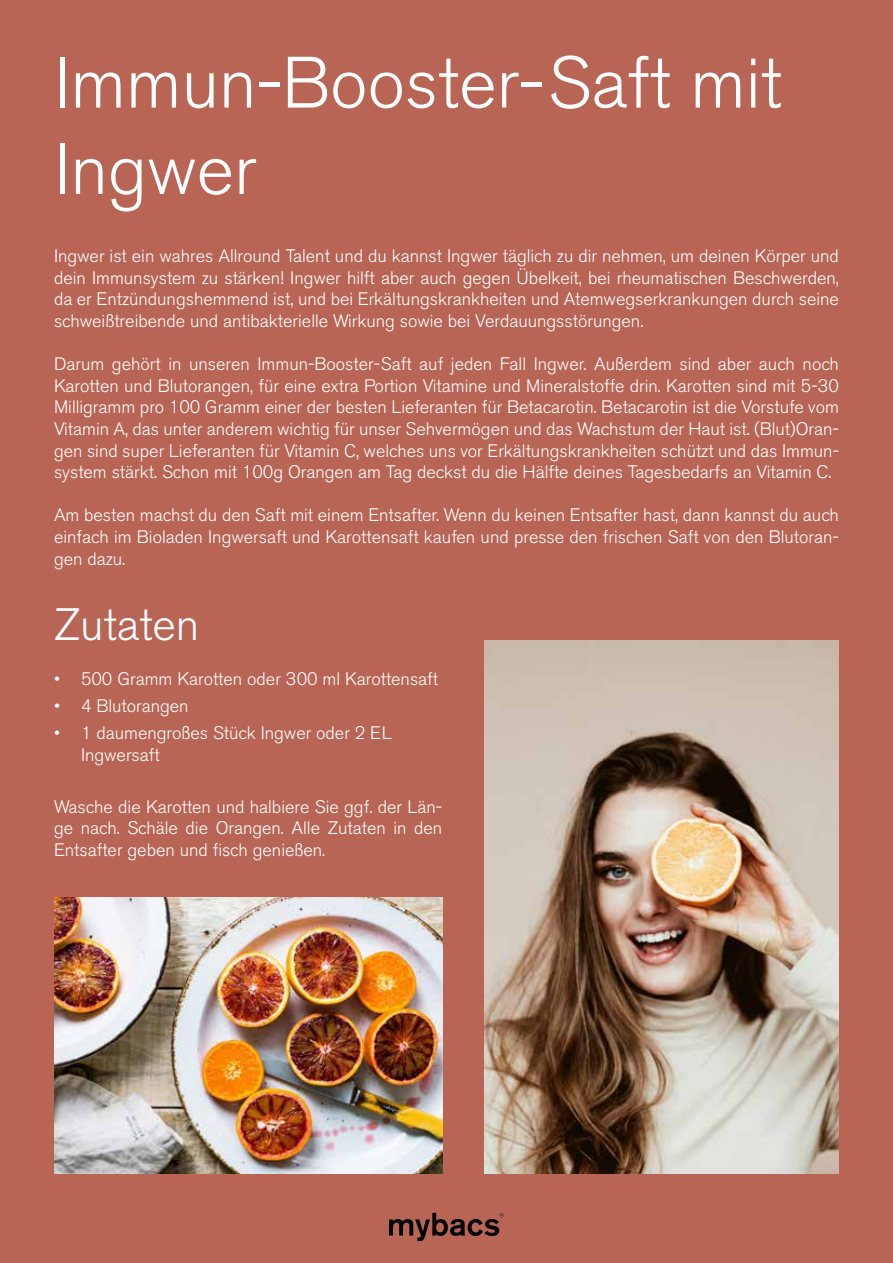
<style>
.page{position:relative;width:893px;height:1263px;background:#b86555}
.page>*{position:absolute;margin:0;border:0;box-sizing:border-box;transform-origin:0 0}
.t1{font:300 72px/86.4px "Akzidenz Grotesk BE";color:#fff}
.t2{font:300 45px "Akzidenz Grotesk BE";color:#fff}
.t3{font:300 18px/21.6px "Akzidenz Grotesk BE";color:#fff;text-align:justify}
</style>
<div class="page">
<svg style="left:389px;top:1213px;width:115px;height:28px"></svg>
<img style="left:54px;top:897px;width:388px;height:276px">
<img style="left:485px;top:640px;width:354px;height:533px">
<h1 class="t1" style="left:54px;top:41px;width:729px">Immun-Booster-Saft mit<br>Ingwer</h1>
<p class="t3" style="left:54px;top:245px;width:786px">Ingwer ist ein wahres Allround Talent und du kannst Ingwer täglich zu dir nehmen, um deinen Körper und dein Immunsystem zu stärken! Ingwer hilft aber auch gegen Übelkeit, bei rheumatischen Beschwerden, da er Entzündungshemmend ist, und bei Erkältungskrankheiten und Atemwegserkrankungen durch seine schweißtreibende und antibakterielle Wirkung sowie bei Verdauungsstörungen.</p>
<p class="t3" style="left:54px;top:353px;width:787px">Darum gehört in unseren Immun-Booster-Saft auf jeden Fall Ingwer. Außerdem sind aber auch noch Karotten und Blutorangen, für eine extra Portion Vitamine und Mineralstoffe drin. Karotten sind mit 5-30<br>Milligramm pro 100 Gramm einer der besten Lieferanten für Betacarotin. Betacarotin ist die Vorstufe vom Vitamin A, das unter anderem wichtig für unser Sehvermögen und das Wachstum der Haut ist. (Blut)Oran&shy;gen sind super Lieferanten für Vitamin C, welches uns vor Erkältungskrankheiten schützt und das Immun&shy;system stärkt. Schon mit 100g Orangen am Tag deckst du die Hälfte deines Tagesbedarfs an Vitamin C.</p>
<p class="t3" style="left:54px;top:505px;width:786px">Am besten machst du den Saft mit einem Entsafter. Wenn du keinen Entsafter hast, dann kannst du auch einfach im Bioladen Ingwersaft und Karottensaft kaufen und presse den frischen Saft von den Blutoran&shy;gen dazu.</p>
<h2 class="t2" style="left:54px;top:599px;width:147px">Zutaten</h2>
<p class="t3" style="left:54px;top:668px;width:386px">• 500 Gramm Karotten oder 300 ml Karottensaft</p>
<p class="t3" style="left:54px;top:695px;width:136px">• 4 Blutorangen</p>
<p class="t3" style="left:81px;top:722px;width:312px;text-indent:-27px">• 1 daumengroßes Stück Ingwer oder 2 EL<br>Ingwersaft</p>
<p class="t3" style="left:54px;top:796px;width:390px">Wasche die Karotten und halbiere Sie ggf. der Län&shy;ge nach. Schäle die Orangen. Alle Zutaten in den Entsafter geben und fisch genießen.</p>
</div>
